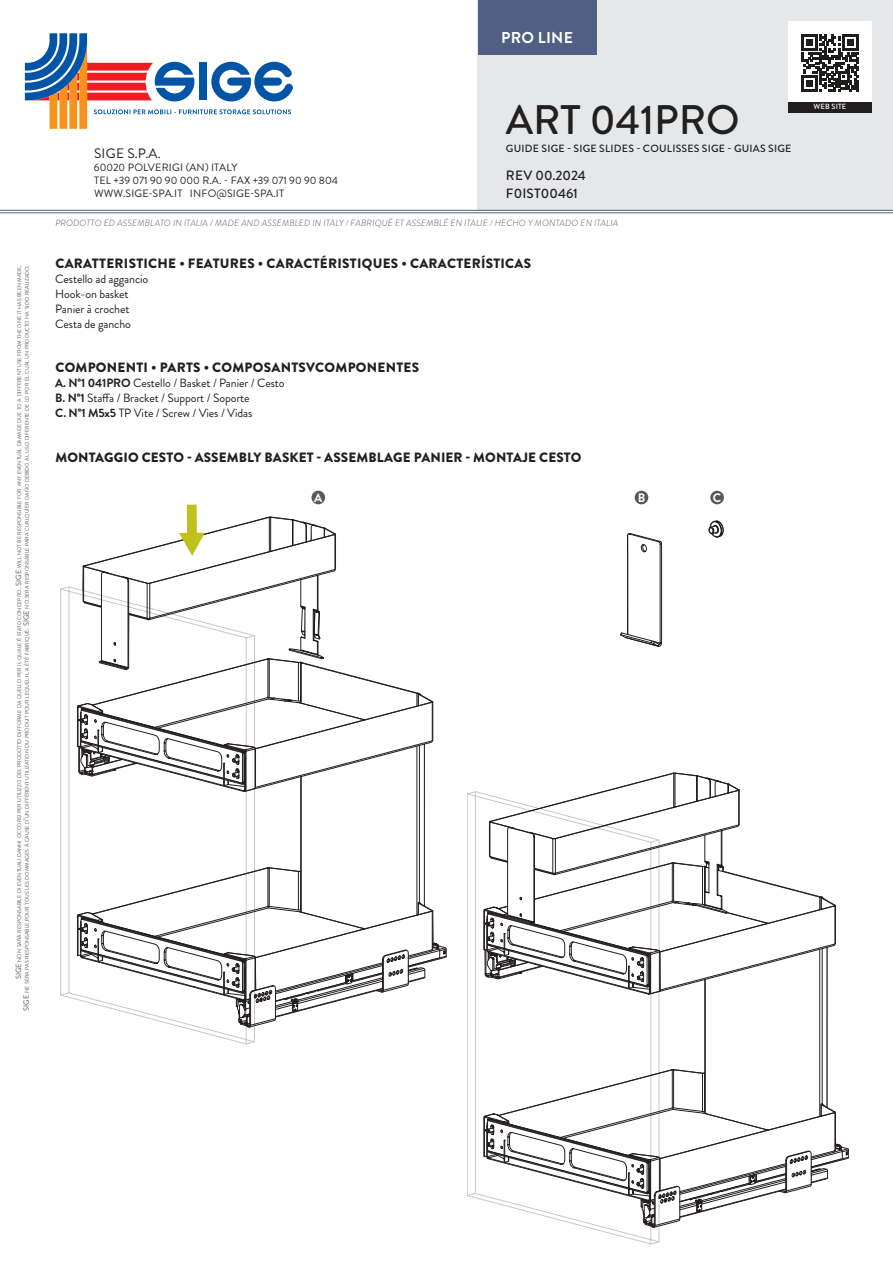
<style>
.page{position:relative;width:893px;height:1263px;background:#fff}
.page>*{position:absolute;margin:0;border:0;box-sizing:border-box;transform-origin:0 0}
.t1{font:500 41.25px "Brandon Grotesque";color:#231f20}
.t2{font:700 15.75px "Brandon Grotesque";letter-spacing:.02em;color:#fff}
.t3{font:13.65px "Brandon Grotesque";color:#231f20}
.t4{font:900 13.5px "Brandon Grotesque";letter-spacing:.02em;color:#231f20}
.t5{font:500 13.5px "Brandon Grotesque";color:#231f20}
.t6{font:700 12.3px "Brandon Grotesque";color:#fff}
.t7{font:12px "Brandon Grotesque";letter-spacing:-.01em;color:#231f20}
.t8{font:10.65px "Brandon Grotesque";letter-spacing:.02em;color:#231f20}
.t9{font:10.65px "Brandon Grotesque";color:#231f20}
.t10{font:500 10.5px "Brandon Grotesque";letter-spacing:.02em;color:#231f20}
.t11{font:italic 300 9px "Brandon Grotesque";letter-spacing:.02em;color:#57585a}
.t12{font:500 7.5px "Brandon Grotesque";letter-spacing:.02em;color:#fff}
.t13{font:5.25px "Brandon Grotesque";color:#57585a}
.s1{font-size:7.5px}
.s2{font-weight:700}
</style>
<div class="page">
<div style="left:478px;top:0;width:415px;height:210px;background:#e6e7e9"></div>
<hr style="left:0;top:210px;width:893px;height:1px;background:#506084">
<hr style="left:0;top:213px;width:893px;height:1px;background:#506084">
<svg style="left:25px;top:33px;width:268px;height:96px"></svg>
<div style="left:478px;top:0;width:118px;height:54px;background:#506084"></div>
<div style="left:788px;top:21px;width:84px;height:84px;background:#fff"></div>
<svg style="left:801px;top:34px;width:58px;height:58px"></svg>
<div style="left:788px;top:102px;width:84px;height:11px;background:#231f20"></div>
<svg style="left:60px;top:586px;width:195px;height:458px"></svg>
<svg style="left:77px;top:505px;width:369px;height:523px"></svg>
<svg style="left:467px;top:791px;width:192px;height:453px"></svg>
<svg style="left:475px;top:773px;width:374px;height:455px"></svg>
<svg style="left:620px;top:533px;width:42px;height:114px"></svg>
<svg style="left:708px;top:521px;width:15px;height:17px"></svg>
<div style="left:312px;top:491px;width:12px;height:13px;background:#57585a;border-radius:50%"></div>
<div style="left:311px;top:491px;width:14px;height:13px;border:2px solid #57585a;border-radius:50%"></div>
<div style="left:635px;top:491px;width:12px;height:13px;background:#57585a;border-radius:50%"></div>
<div style="left:635px;top:491px;width:13px;height:13px;border:2px solid #57585a;border-radius:50%"></div>
<div style="left:711px;top:491px;width:12px;height:13px;background:#57585a;border-radius:50%"></div>
<div style="left:710px;top:491px;width:14px;height:13px;border:2px solid #57585a;border-radius:50%"></div>
<p class="t13" style="left:16px;top:979px;width:716px;rotate:-90deg"><span class="s1">SIGE</span> non sarà responsabi le di eventuali danni occorsi per uti lizzo del prodotto di fforme da quello per i l quale è stato concepito<span class="s1">. SIGE</span> wi ll not be responsible for any eventual damage due to a di fferent use from the one it has been made<span class="s1">.</span></p>
<p class="t13" style="left:23px;top:1011px;width:747px;rotate:-90deg"><span class="s1">SIGE</span> ne sera pas responsable pour tous les dommages à cause d<span class="s1">’</span>un di fférent uti lization du produit pour lequel i l a été fabriqué<span class="s1">. SIGE</span> no sera responsable para cualquier daño debi do al uso di ferente de lo por el cual un producto ha sido realizado<span class="s1">.</span></p>
<p class="t2" style="left:501px;top:26px;width:73px">PRO LINE</p>
<p class="t3" style="left:94px;top:144px;width:68px">SIGE S.P.A.</p>
<p class="t8" style="left:94px;top:160px;width:145px">60020 POLVERIGI (AN) ITALY</p>
<p class="t9" style="left:94px;top:173px;width:245px">TEL +39 071 90 90 000 R.A. - FAX +39 071 90 90 804</p>
<p class="t8" style="left:94px;top:186px;width:192px">WWW.SIGE-SPA.IT INFO@SIGE-SPA.IT</p>
<p class="t1" style="left:506px;top:91px;width:235px">ART 041PRO</p>
<p class="t10" style="left:506px;top:141px;width:287px">GUIDE SIGE - SIGE SLIDES - COULISSES SIGE - GUIAS SIGE</p>
<p class="t5" style="left:506px;top:166px;width:82px">REV 00.2024</p>
<p class="t5" style="left:506px;top:184px;width:73px">F0IST00461</p>
<p class="t11" style="left:55px;top:217px;width:564px">PRODOTTO ED ASSEMBLATO IN ITALIA / MADE AND ASSEMBLED IN ITALY / FABRIQUÉ ET ASSEMBLÉ EN ITALIE / HECHO Y MONTADO EN ITALIA</p>
<p class="t4" style="left:55px;top:254px;width:477px">CARATTERISTICHE • FEATURES • CARACTÉRISTIQUES • CARACTERÍSTICAS</p>
<p class="t7" style="left:55px;top:271px;width:95px">Cestello ad aggancio</p>
<p class="t7" style="left:55px;top:286px;width:75px">Hook-on basket</p>
<p class="t7" style="left:55px;top:301px;width:76px">Panier à crochet</p>
<p class="t7" style="left:55px;top:316px;width:77px">Cesta de gancho</p>
<p class="t4" style="left:55px;top:358px;width:365px">COMPONENTI • PARTS • COMPOSANTSVCOMPONENTES</p>
<p class="t7" style="left:55px;top:375px;width:231px"><span class="s2">A. N°1 041PRO</span> Cestello / Basket / Panier / Cesto</p>
<p class="t7" style="left:55px;top:390px;width:196px"><span class="s2">B. N°1</span> Staffa / Bracket / Support / Soporte</p>
<p class="t7" style="left:55px;top:405px;width:199px"><span class="s2">C. N°1 M5x5</span> TP Vite / Screw / Vies / Vidas</p>
<p class="t4" style="left:55px;top:447px;width:528px">MONTAGGIO CESTO - ASSEMBLY BASKET - ASSEMBLAGE PANIER - MONTAJE CESTO</p>
<p class="t6" style="left:314px;top:489px;width:10px">A</p>
<p class="t6" style="left:638px;top:489px;width:9px">B</p>
<p class="t6" style="left:713px;top:489px;width:10px">C</p>
<p class="t12" style="left:814px;top:102px;width:34px">WEB SITE</p>
</div>
